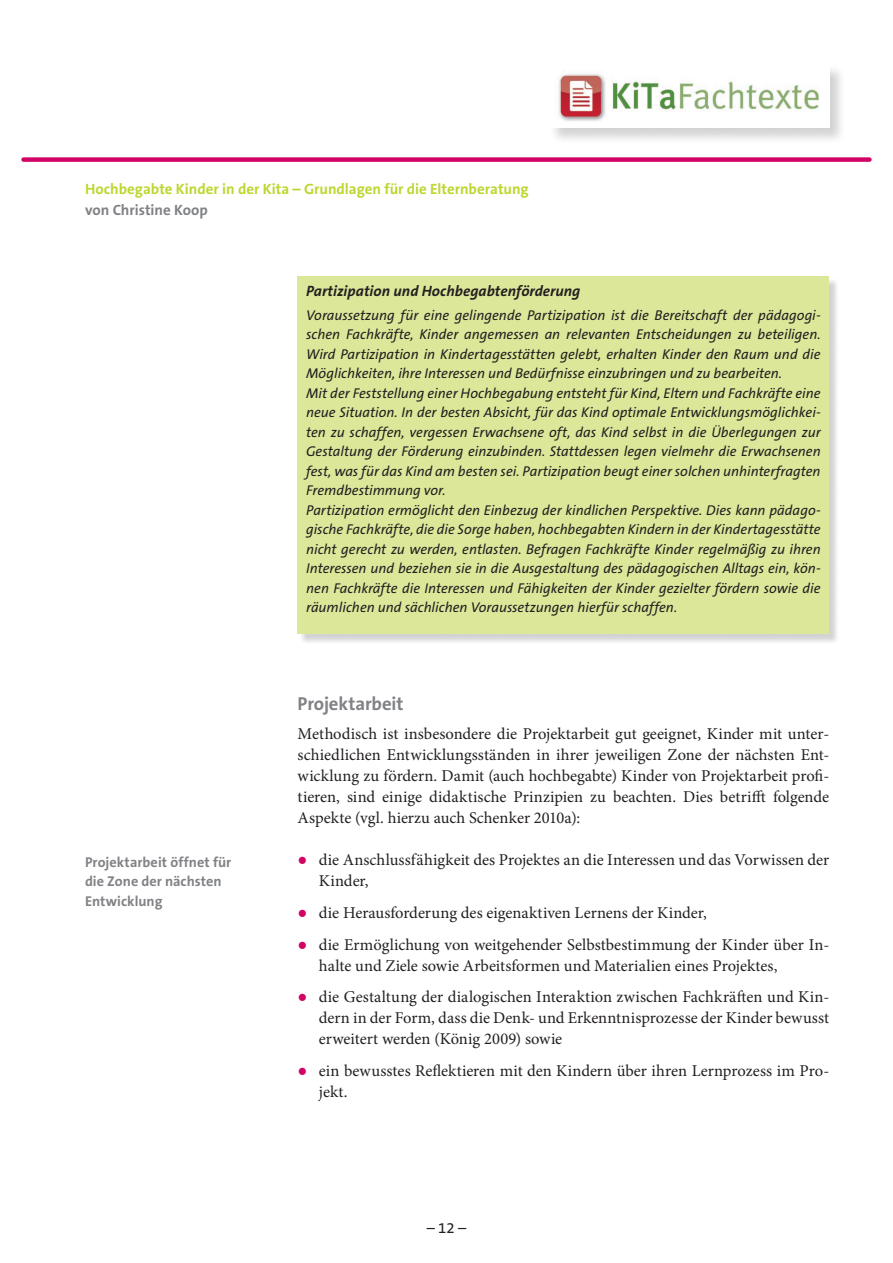
<style>
.page{position:relative;width:893px;height:1263px;background:#fff}
.page>*{position:absolute;margin:0;border:0;box-sizing:border-box;transform-origin:0 0}
.Überschrift_3{font:700 18.75px "The Sans B7";letter-spacing:-.005em;color:#808285}
.Studientext-Fließtex{font:16.5px/21px "Minion Pro";color:#231f20}
.t1{font:700 15px "The Sans B7";color:#bed630}
.t2{font:italic 700 15px "The Sans B7";letter-spacing:.005em;color:#231f20}
.t3{font:700 15px "The Sans B7";color:#808285}
.t4{font:15px "The Sans B5 Plain";color:#231f20}
.t5{font:italic 14.25px/19.5px "The Sans B5 Plain";color:#231f20}
.t6{font:700 14.25px/19.5px "The Sans B7";letter-spacing:.005em;color:#808285}
.s1{font-family:"Times New Roman";color:#d10364}
</style>
<div class="page">
<div style="left:24px;top:157px;width:845px;height:5px;background:#d10364"></div>
<div style="left:548px;top:63px;width:298px;height:82px;background:#231f20;opacity:.2"></div>
<img style="left:549px;top:64px;width:280px;height:64px">
<div style="left:299px;top:278px;width:541px;height:366px;background:#231f20;opacity:.2"></div>
<div style="left:298px;top:276px;width:531px;height:357px;background:#dde799"></div>
<p class="t1" style="left:85px;top:181px;width:445px">Hochbegabte Kinder in der Kita – Grundlagen für die Elternberatung</p>
<p class="t3" style="left:85px;top:202px;width:124px">von Christine Koop</p>
<p class="t6" style="left:85px;top:852px;width:148px">Projektarbeit öffnet für die Zone der nächsten<br>Entwicklung</p>
<p class="t2" style="left:306px;top:283px;width:276px">Partizipation und Hochbegabtenförderung</p>
<p class="t5" style="left:306px;top:306px;width:516px">Voraussetzung für eine gelingende Partizipation ist die Bereitschaft der pädagogi&shy;schen Fachkräfte, Kinder angemessen an relevanten Entscheidungen zu beteiligen.<br>Wird Partizipation in Kindertagesstätten gelebt, erhalten Kinder den Raum und die Möglichkeiten, ihre Interessen und Bedürfnisse einzubringen und zu bearbeiten.<br>Mit der Feststellung einer Hochbegabung entsteht für Kind, Eltern und Fachkräfte eine neue Situation. In der besten Absicht, für das Kind optimale Entwicklungsmöglichkei&shy;ten zu schaffen, vergessen Erwachsene oft, das Kind selbst in die Überlegungen zur Gestaltung der Förderung einzubinden. Stattdessen legen vielmehr die Erwachsenen fest, was für das Kind am besten sei. Partizipation beugt einer solchen unhinterfragten Fremdbestimmung vor.<br>Partizipation ermöglicht den Einbezug der kindlichen Perspektive. Dies kann pädago&shy;gische Fachkräfte, die die Sorge haben, hochbegabten Kindern in der Kindertagesstätte nicht gerecht zu werden, entlasten. Befragen Fachkräfte Kinder regelmäßig zu ihren Interessen und beziehen sie in die Ausgestaltung des pädagogischen Alltags ein, kön&shy;nen Fachkräfte die Interessen und Fähigkeiten der Kinder gezielter fördern sowie die räumlichen und sächlichen Voraussetzungen hierfür schaffen.</p>
<p class="Überschrift_3" style="left:298px;top:693px;width:107px">Projektarbeit</p>
<p class="Studientext-Fließtex" style="left:298px;top:724px;width:533px;text-align:justify">Methodisch ist insbesondere die Projektarbeit gut geeignet, Kinder mit unter&shy;schiedlichen Entwicklungsständen in ihrer jeweiligen Zone der nächsten Ent&shy;wicklung zu fördern. Damit (auch hochbegabte) Kinder von Projektarbeit profi&shy;tieren, sind einige didaktische Prinzipien zu beachten. Dies betrifft folgende Aspekte (vgl. hierzu auch Schenker 2010a):</p>
<p class="Studientext-Fließtex" style="left:319px;top:850px;width:512px;text-indent:-21px"><span class="s1">●</span> die Anschlussfähigkeit des Projektes an die Interessen und das Vorwissen der<br>Kinder,</p>
<p class="Studientext-Fließtex" style="left:298px;top:902px;width:411px"><span class="s1">●</span> die Herausforderung des eigenaktiven Lernens der Kinder,</p>
<p class="Studientext-Fließtex" style="left:319px;top:934px;width:512px;text-indent:-21px"><span class="s1">●</span> die Ermöglichung von weitgehender Selbstbestimmung der Kinder über In&shy;halte und Ziele sowie Arbeitsformen und Materialien eines Projektes,</p>
<p class="Studientext-Fließtex" style="left:319px;top:986px;width:512px;text-align:justify;text-indent:-21px"><span class="s1">●</span> die Gestaltung der dialogischen Interaktion zwischen Fachkräften und Kin&shy;dern in der Form, dass die Denk- und Erkenntnisprozesse der Kinder bewusst erweitert werden (König 2009) sowie</p>
<p class="Studientext-Fließtex" style="left:319px;top:1060px;width:512px;text-indent:-21px"><span class="s1">●</span> ein bewusstes Reflektieren mit den Kindern über ihren Lernprozess im Pro&shy;jekt.</p>
<p class="t4" style="left:427px;top:1219px;width:41px">– 12 –</p>
</div>
